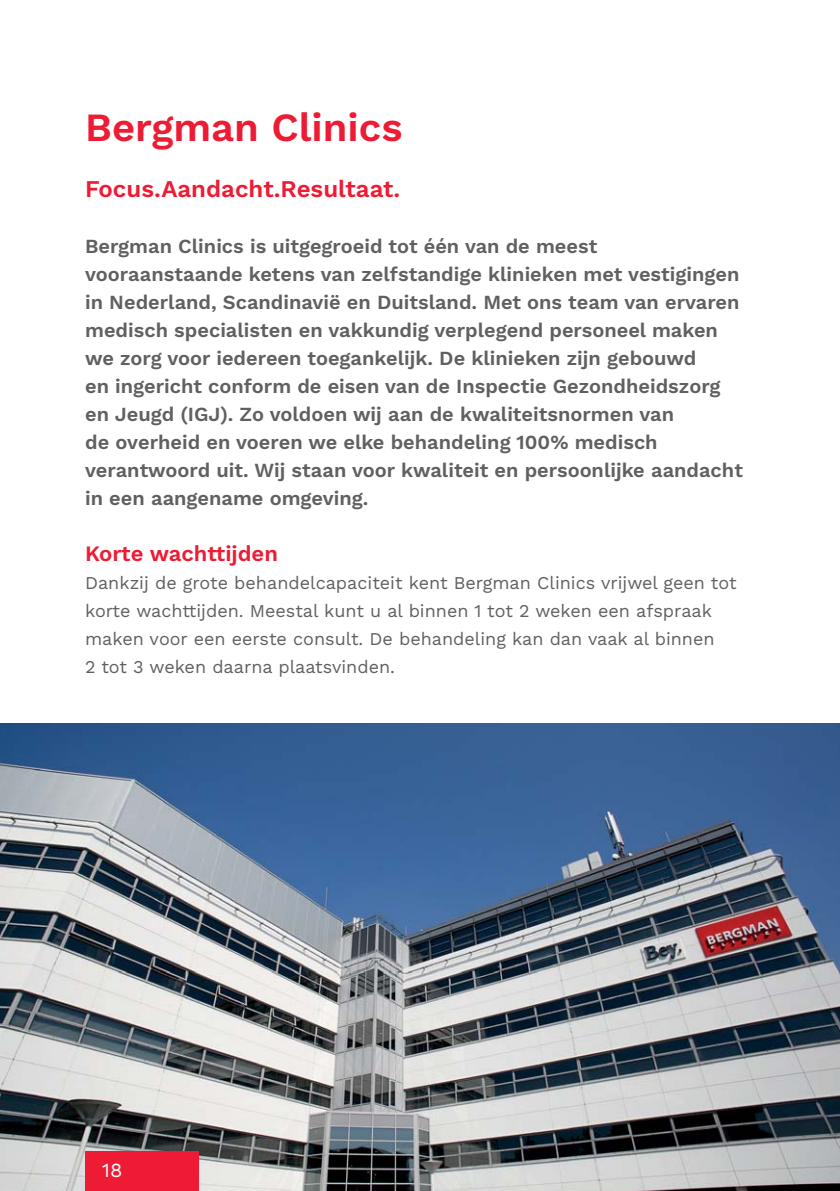
<style>
.page{position:relative;width:840px;height:1191px;background:#fff}
.page>*{position:absolute;margin:0;border:0;box-sizing:border-box;transform-origin:0 0}
.t1{font:600 40px "Work Sans";color:#ed1b34}
.t2{font:600 24px "Work Sans";color:#ed1b34}
.t3{font:600 22px "Work Sans";color:#ed1b34}
.t4{font:600 20px/28px "Work Sans";color:#5f6062}
.t5{font:20px "Work Sans";color:#fff}
.t6{font:18px/28px "Work Sans";color:#5f6062}
</style>
<div class="page">
<img style="left:0;top:723px;width:839px;height:468px">
<div style="left:85px;top:1151px;width:113px;height:40px;background:#ed1b34"></div>
<h1 class="t1" style="left:85px;top:111px;width:319px">Bergman Clinics</h1>
<p class="t2" style="left:85px;top:179px;width:316px">Focus.Aandacht.Resultaat.</p>
<p class="t4" style="left:85px;top:233px;width:659px">Bergman Clinics is uitgegroeid tot één van de meest vooraanstaande ketens van zelfstandige klinieken met vestigingen in Nederland, Scandinavië en Duitsland. Met ons team van ervaren medisch specialisten en vakkundig verplegend personeel maken we zorg voor iedereen toegankelijk. De klinieken zijn gebouwd<br>en ingericht conform de eisen van de Inspectie Gezondheidszorg en Jeugd (IGJ). Zo voldoen wij aan de kwaliteitsnormen van<br>de overheid en voeren we elke behandeling 100% medisch verantwoord uit. Wij staan voor kwaliteit en persoonlijke aandacht in een aangename omgeving.</p>
<p class="t3" style="left:85px;top:545px;width:194px">Korte wachttijden</p>
<p class="t6" style="left:85px;top:570px;width:652px">Dankzij de grote behandelcapaciteit kent Bergman Clinics vrijwel geen tot korte wachttijden. Meestal kunt u al binnen 1 tot 2 weken een afspraak maken voor een eerste consult. De behandeling kan dan vaak al binnen<br>2 tot 3 weken daarna plaatsvinden.</p>
<p class="t5" style="left:102px;top:1163px;width:22px">18</p>
</div>
